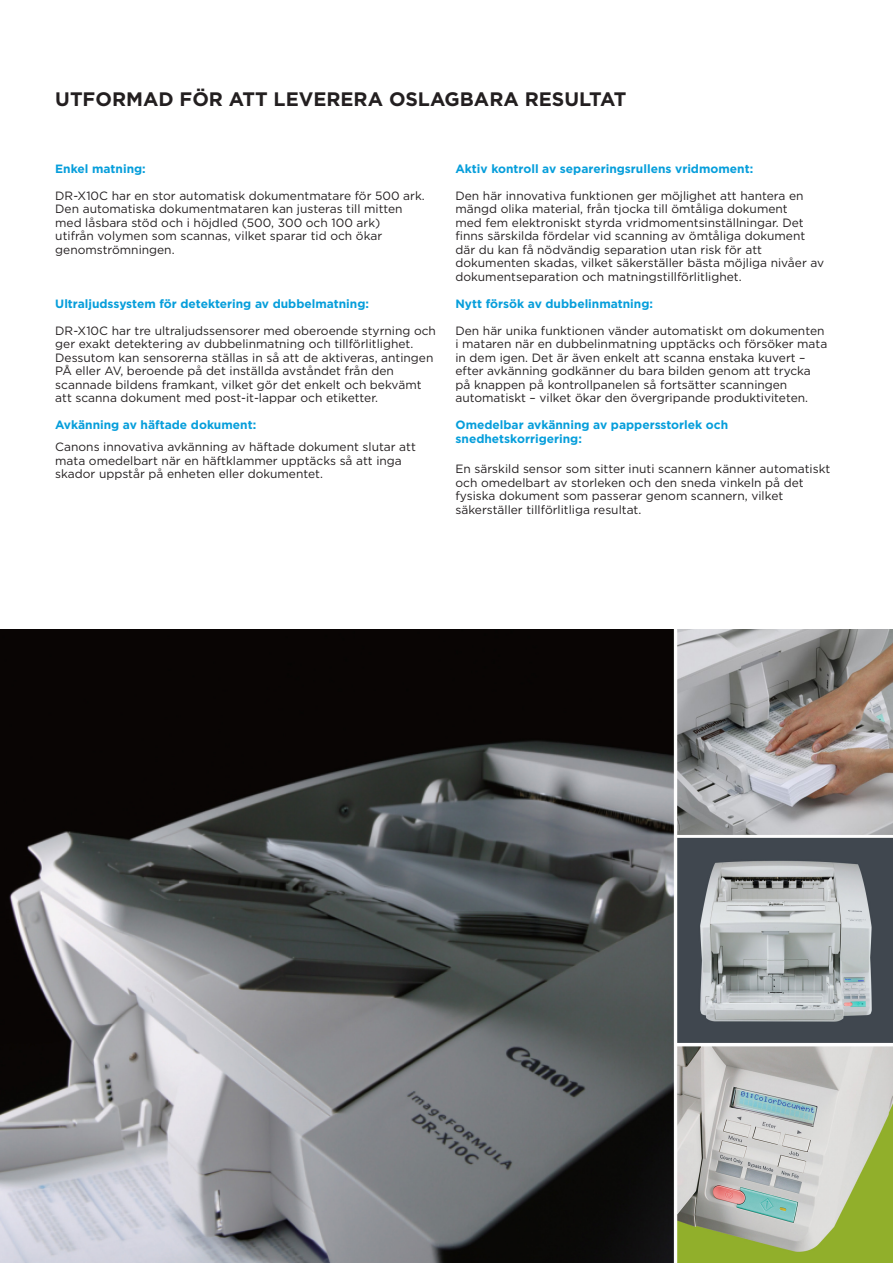
<style>
.page{position:relative;width:893px;height:1263px;background:#fff}
.page>*{position:absolute;margin:0;border:0;box-sizing:border-box;transform-origin:0 0}
.HEADER_B{font:700 19.5px "Gotham";color:#231f20}
.BODY_BULLETS{font:12px/13.5px "Gotham";color:#231f20}
.SUBHEAD{font:12px/13.5px "Gotham";color:#231f20}
.BODY_BULLETS-2{font:700 12px/13.5px "Gotham";color:#069edb}
.SUBHEAD-2{font:700 12px "Gotham";color:#069edb}
</style>
<div class="page">
<img style="left:0;top:630px;width:893px;height:633px">
<p class="HEADER_B" style="left:55px;top:86px;width:573px">UTFORMAD FÖR ATT LEVERERA OSLAGBARA RESULTAT</p>
<p class="SUBHEAD-2" style="left:55px;top:161px;width:92px">Enkel matning:</p>
<p class="SUBHEAD" style="left:55px;top:189px;width:371px">DR-X10C har en stor automatisk dokumentmatare för 500 ark.<br>Den automatiska dokumentmataren kan justeras till mitten med låsbara stöd och i höjdled (500, 300 och 100 ark)<br>utifrån volymen som scannas, vilket sparar tid och ökar genomströmningen.</p>
<p class="SUBHEAD-2" style="left:55px;top:296px;width:315px">Ultraljudssystem för detektering av dubbelmatning:</p>
<p class="SUBHEAD" style="left:55px;top:324px;width:382px">DR-X10C har tre ultraljudssensorer med oberoende styrning och ger exakt detektering av dubbelinmatning och tillförlitlighet.<br>Dessutom kan sensorerna ställas in så att de aktiveras, antingen PÅ eller AV, beroende på det inställda avståndet från den scannade bildens framkant, vilket gör det enkelt och bekvämt att scanna dokument med post-it-lappar och etiketter.</p>
<p class="SUBHEAD-2" style="left:55px;top:417px;width:202px">Avkänning av häftade dokument:</p>
<p class="BODY_BULLETS" style="left:55px;top:440px;width:362px">Canons innovativa avkänning av häftade dokument slutar att mata omedelbart när en häftklammer upptäcks så att inga skador uppstår på enheten eller dokumentet.</p>
<p class="BODY_BULLETS-2" style="left:455px;top:162px;width:299px">Aktiv kontroll av separeringsrullens vridmoment:</p>
<p class="BODY_BULLETS" style="left:455px;top:189px;width:370px">Den här innovativa funktionen ger möjlighet att hantera en mängd olika material, från tjocka till ömtåliga dokument<br>med fem elektroniskt styrda vridmomentsinställningar. Det finns särskilda fördelar vid scanning av ömtåliga dokument där du kan få nödvändig separation utan risk för att dokumenten skadas, vilket säkerställer bästa möjliga nivåer av dokumentseparation och matningstillförlitlighet.</p>
<p class="BODY_BULLETS-2" style="left:455px;top:297px;width:199px">Nytt försök av dubbelinmatning:</p>
<p class="BODY_BULLETS" style="left:455px;top:324px;width:373px">Den här unika funktionen vänder automatiskt om dokumenten i mataren när en dubbelinmatning upptäcks och försöker mata in dem igen. Det är även enkelt att scanna enstaka kuvert – efter avkänning godkänner du bara bilden genom att trycka på knappen på kontrollpanelen så fortsätter scanningen automatiskt – vilket ökar den övergripande produktiviteten.</p>
<p class="BODY_BULLETS-2" style="left:455px;top:418px;width:274px">Omedelbar avkänning av pappersstorlek och snedhetskorrigering:</p>
<p class="BODY_BULLETS" style="left:455px;top:462px;width:376px">En särskild sensor som sitter inuti scannern känner automatiskt och omedelbart av storleken och den sneda vinkeln på det fysiska dokument som passerar genom scannern, vilket säkerställer tillförlitliga resultat.</p>
</div>
